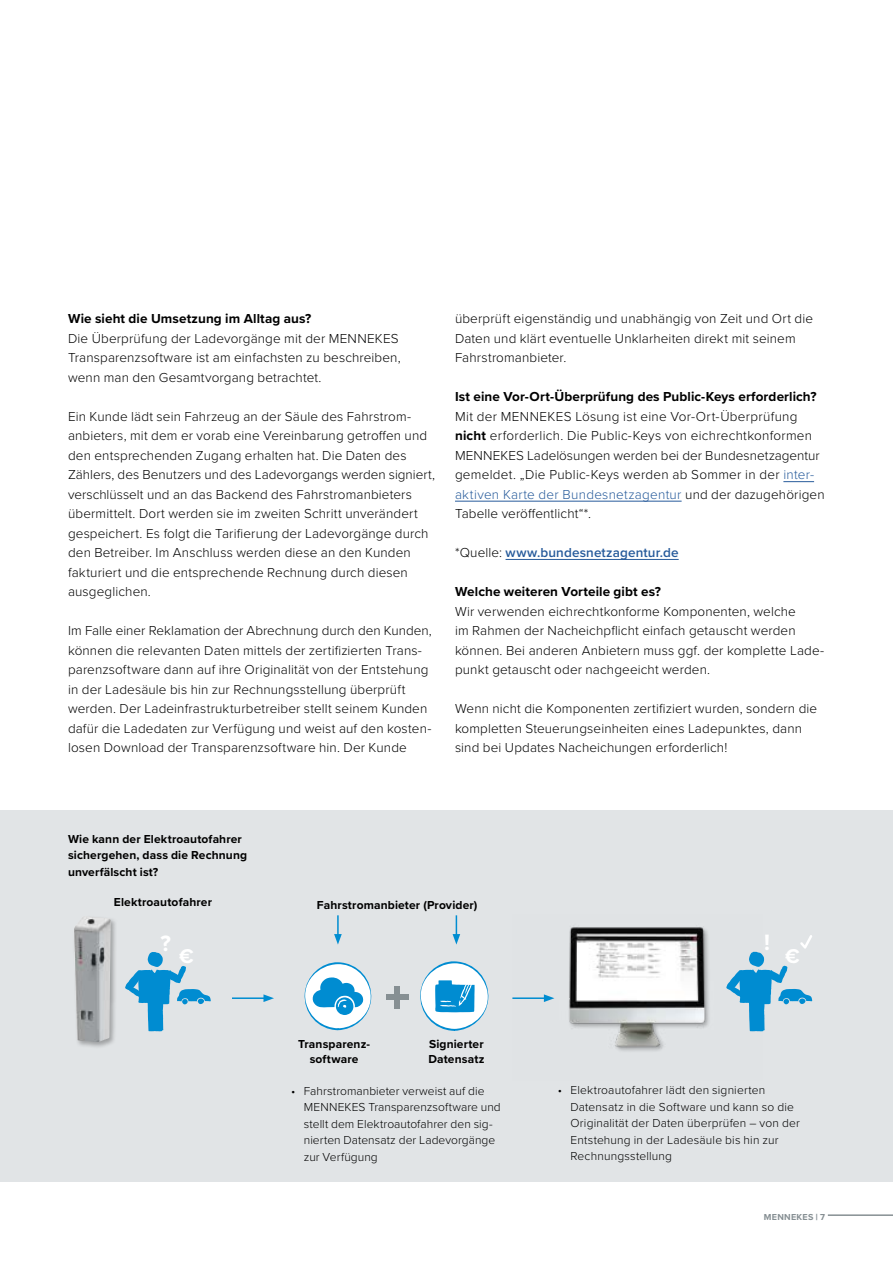
<style>
.page{position:relative;width:893px;height:1263px;background:#fff}
.page>*{position:absolute;margin:0;border:0;box-sizing:border-box;transform-origin:0 0}
.t1{font:700 22.95px "Proxima Nova";color:#fff}
.t2{font:700 20.7px "Proxima Nova";color:#fff}
.t3{font:300 13.5px/19.5px "Proxima Nova";letter-spacing:.01em;color:#000}
.t4{font:700 13.5px "Proxima Nova";letter-spacing:.01em;color:#000}
.t5{font:600 13.5px "Proxima Nova";letter-spacing:.01em;color:#275b9b}
.t6{font:300 12px/16.5px "Proxima Nova";letter-spacing:.01em;color:#000}
.t7{font:700 12px/16.5px "Proxima Nova";letter-spacing:.01em;color:#000}
.t8{font:700 9px "Proxima Nova";letter-spacing:.03em;color:#868f93}
.s1{font-weight:700}
.s2{color:#275b9b}
.s3{font-weight:300;color:#000}
.s4{font-family:"Proxima Nova Extrabld";font-weight:400}
</style>
<div class="page">
<hr style="left:828px;top:1214px;width:65px;height:2px;background:#868f93">
<div style="left:0;top:810px;width:893px;height:371px;background:#e1e4e6"></div>
<hr style="left:783px;top:481px;width:31px;height:1px;background:#275b9b">
<hr style="left:455px;top:501px;width:227px;height:1px;background:#275b9b">
<hr style="left:506px;top:559px;width:173px;height:1px;background:#275b9b">
<hr style="left:232px;top:997px;width:34px;height:2px;background:#008dd1">
<svg style="left:263px;top:994px;width:11px;height:8px"></svg>
<div style="left:72px;top:915px;width:46px;height:133px;background:#000;opacity:.3"></div>
<img style="left:74px;top:916px;width:37px;height:126px">
<hr style="left:337px;top:915px;width:2px;height:21px;background:#008dd1">
<svg style="left:334px;top:934px;width:8px;height:10px"></svg>
<div style="left:395px;top:985px;width:5px;height:23px;background:#868f93"></div>
<div style="left:386px;top:994px;width:23px;height:5px;background:#868f93"></div>
<svg style="left:453px;top:915px;width:7px;height:29px"></svg>
<img style="left:512px;top:927px;width:250px;height:124px">
<svg style="left:304px;top:962px;width:68px;height:68px"></svg>
<svg style="left:125px;top:952px;width:86px;height:79px"></svg>
<svg style="left:726px;top:935px;width:86px;height:96px"></svg>
<svg style="left:420px;top:961px;width:69px;height:70px"></svg>
<p class="t4" style="left:68px;top:309px;width:245px">Wie sieht die Umsetzung im Alltag aus?</p>
<p class="t3" style="left:68px;top:328px;width:334px">Die Überprüfung der Ladevorgänge mit der MENNEKES<br>Transparenzsoftware ist am einfachsten zu beschreiben, wenn man den Gesamtvorgang betrachtet.</p>
<p class="t3" style="left:68px;top:406px;width:369px">Ein Kunde lädt sein Fahrzeug an der Säule des Fahrstrom&shy;anbieters, mit dem er vorab eine Vereinbarung getroffen und den entsprechenden Zugang erhalten hat. Die Daten des Zählers, des Benutzers und des Ladevorgangs werden signiert, verschlüsselt und an das Backend des Fahrstromanbieters übermittelt. Dort werden sie im zweiten Schritt unverändert gespeichert. Es folgt die Tarifierung der Ladevorgänge durch den Betreiber. Im Anschluss werden diese an den Kunden fakturiert und die entsprechende Rechnung durch diesen ausgeglichen.</p>
<p class="t3" style="left:68px;top:620px;width:365px">Im Falle einer Reklamation der Abrechnung durch den Kunden, können die relevanten Daten mittels der zertifizierten Trans&shy;parenzsoftware dann auf ihre Originalität von der Entstehung in der Ladesäule bis hin zur Rechnungsstellung überprüft werden. Der Ladeinfrastrukturbetreiber stellt seinem Kunden dafür die Ladedaten zur Verfügung und weist auf den kosten&shy;losen Download der Transparenzsoftware hin. Der Kunde</p>
<p class="t3" style="left:455px;top:308px;width:360px">überprüft eigenständig und unabhängig von Zeit und Ort die<br>Daten und klärt eventuelle Unklarheiten direkt mit seinem<br>Fahrstromanbieter.</p>
<p class="t4" style="left:455px;top:387px;width:363px">Ist eine Vor-Ort-Überprüfung des Public-Keys erforderlich?</p>
<p class="t3" style="left:455px;top:406px;width:371px">Mit der MENNEKES Lösung ist eine Vor-Ort-Überprüfung <span class="s1">nicht</span> erforderlich. Die Public-Keys von eichrechtkonformen MENNEKES Ladelösungen werden bei der Bundesnetzagentur gemeldet. „Die Public-Keys werden ab Sommer in der <span class="s2">inter&shy;aktiven Karte der Bundesnetzagentur</span> und der dazugehörigen Tabelle veröffentlicht“*.</p>
<p class="t5" style="left:455px;top:543px;width:225px"><span class="s3">*Quelle:</span> www.bundesnetzagentur.de</p>
<p class="t4" style="left:455px;top:582px;width:207px">Welche weiteren Vorteile gibt es?</p>
<p class="t3" style="left:455px;top:601px;width:371px">Wir verwenden eichrechtkonforme Komponenten, welche<br>im Rahmen der Nacheichpflicht einfach getauscht werden können. Bei anderen Anbietern muss ggf. der komplette Lade&shy;punkt getauscht oder nachgeeicht werden.</p>
<p class="t3" style="left:455px;top:698px;width:364px">Wenn nicht die Komponenten zertifiziert wurden, sondern die kompletten Steuerungseinheiten eines Ladepunktes, dann sind bei Updates Nacheichungen erforderlich!</p>
<p class="t7" style="left:68px;top:830px;width:181px">Wie kann der Elektroautofahrer sichergehen, dass die Rechnung unverfälscht ist?</p>
<p class="t7" style="left:114px;top:893px;width:100px">Elektroautofahrer</p>
<p class="t7" style="left:317px;top:897px;width:162px">Fahrstromanbieter (Provider)</p>
<h1 class="t1" style="left:160px;top:926px;width:12px">?</h1>
<h2 class="t2" style="left:179px;top:940px;width:16px">€</h2>
<h1 class="t1" style="left:764px;top:926px;width:7px">!</h1>
<h2 class="t2" style="left:785px;top:940px;width:16px">€</h2>
<p class="t7" style="left:298px;top:1036px;width:73px;line-height:15px;text-align:center">Transparenz&shy;software</p>
<p class="t7" style="left:428px;top:1036px;width:58px;line-height:15px">Signierter<br>Datensatz</p>
<p class="t6" style="left:304px;top:1082px;width:198px;text-indent:-13px">• Fahrstromanbieter verweist auf die<br>MENNEKES Transparenzsoftware und stellt dem Elektroautofahrer den sig&shy;nierten Datensatz der Ladevorgänge zur Verfügung</p>
<p class="t6" style="left:570px;top:1081px;width:231px;text-indent:-13px">• Elektroautofahrer lädt den signierten Datensatz in die Software und kann so die Originalität der Daten überprüfen – von der Entstehung in der Ladesäule bis hin zur Rechnungsstellung</p>
<p class="t8" style="left:764px;top:1211px;width:63px">MENNEKES <span class="s4">|</span> 7</p>
</div>
